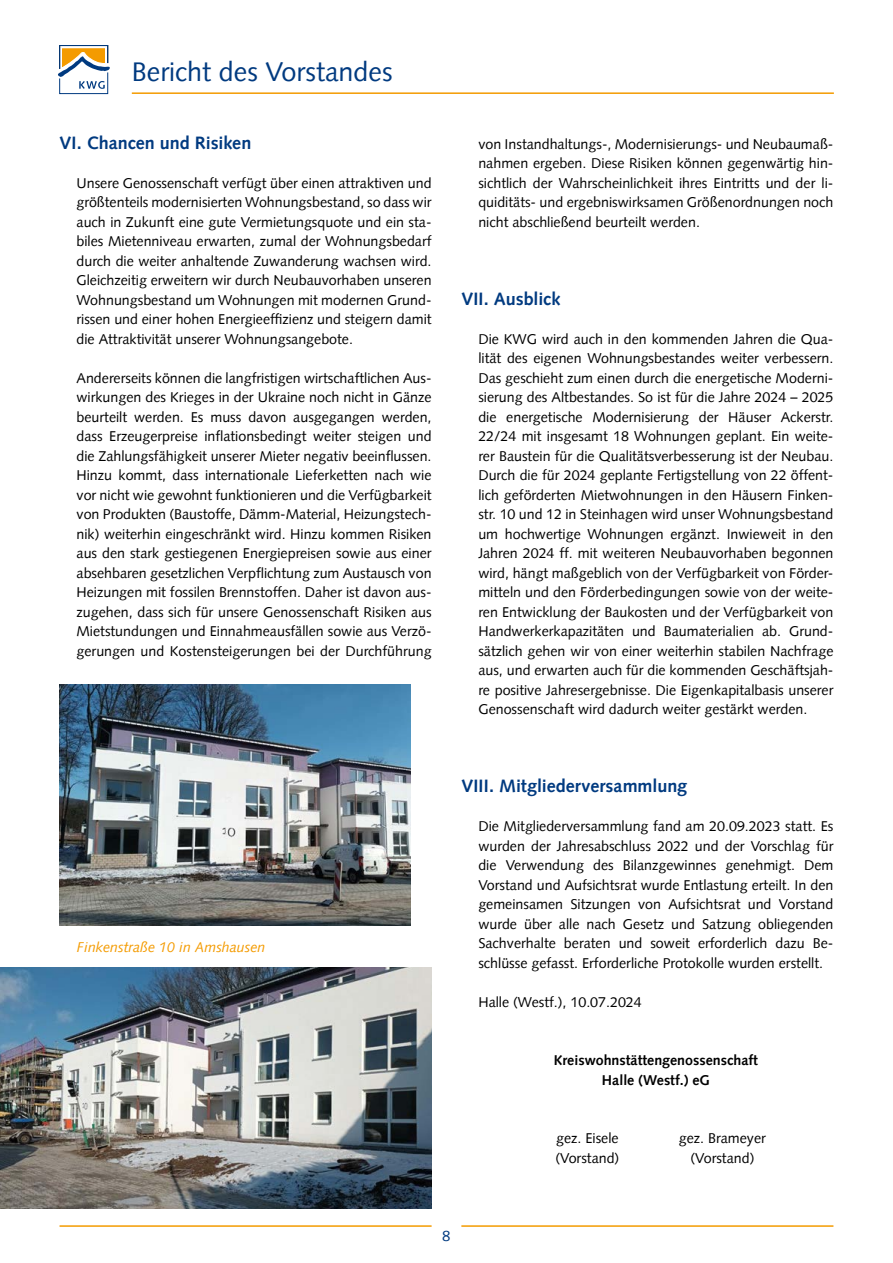
<style>
.page{position:relative;width:893px;height:1263px;background:#fff}
.page>*{position:absolute;margin:0;border:0;box-sizing:border-box;transform-origin:0 0}
.t1{font:27px "Syntax LT Std";color:#003a80}
.t2{font:700 18px "Syntax LT Std";color:#003a80}
.t3{font:15px "Syntax LT Std";color:#003a80}
.t4{font:14.25px/19.5px "Syntax LT Std";color:#000;text-align:justify}
.t5{font:700 14.25px/19.5px "Syntax LT Std";color:#000;text-align:center}
.t6{font:italic 14.25px "Syntax LT Std";color:#f49b00}
</style>
<div class="page">
<img style="left:60px;top:685px;width:350px;height:241px">
<img style="left:0;top:968px;width:432px;height:241px">
<svg style="left:58px;top:45px;width:52px;height:49px"></svg>
<hr style="left:132px;top:92px;width:702px;height:2px;background:#f49b00">
<hr style="left:60px;top:1225px;width:372px;height:2px;background:#f49b00">
<hr style="left:461px;top:1225px;width:372px;height:2px;background:#f49b00">
<h1 class="t1" style="left:132px;top:55px;width:262px">Bericht des Vorstandes</h1>
<p class="t2" style="left:60px;top:132px;width:193px">VI. Chancen und Risiken</p>
<p class="t4" style="left:77px;top:173px;width:357px">Unsere Genossenschaft verfügt über einen attraktiven und größtenteils modernisierten Wohnungsbestand, so dass wir auch in Zukunft eine gute Vermietungsquote und ein sta&shy;biles Mietenniveau erwarten, zumal der Wohnungsbedarf durch die weiter anhaltende Zuwanderung wachsen wird.<br>Gleichzeitig erweitern wir durch Neubauvorhaben unseren Wohnungsbestand um Wohnungen mit modernen Grund&shy;rissen und einer hohen Energieeffizienz und steigern damit die Attraktivität unserer Wohnungsangebote.</p>
<p class="t4" style="left:77px;top:368px;width:357px">Andererseits können die langfristigen wirtschaftlichen Aus&shy;wirkungen des Krieges in der Ukraine noch nicht in Gänze beurteilt werden. Es muss davon ausgegangen werden, dass Erzeugerpreise inflationsbedingt weiter steigen und die Zahlungsfähigkeit unserer Mieter negativ beeinflussen.<br>Hinzu kommt, dass internationale Lieferketten nach wie vor nicht wie gewohnt funktionieren und die Verfügbarkeit von Produkten (Baustoffe, Dämm-Material, Heizungstech&shy;nik) weiterhin eingeschränkt wird. Hinzu kommen Risiken aus den stark gestiegenen Energiepreisen sowie aus einer absehbaren gesetzlichen Verpflichtung zum Austausch von Heizungen mit fossilen Brennstoffen. Daher ist davon aus&shy;zugehen, dass sich für unsere Genossenschaft Risiken aus Mietstundungen und Einnahmeausfällen sowie aus Verzö&shy;gerungen und Kostensteigerungen bei der Durchführung</p>
<p class="t6" style="left:77px;top:938px;width:190px">Finkenstraße 10 in Amshausen</p>
<p class="t4" style="left:478px;top:134px;width:357px">von Instandhaltungs-, Modernisierungs- und Neubaumaß&shy;nahmen ergeben. Diese Risiken können gegenwärtig hin&shy;sichtlich der Wahrscheinlichkeit ihres Eintritts und der li&shy;quiditäts- und ergebniswirksamen Größenordnungen noch nicht abschließend beurteilt werden.</p>
<p class="t2" style="left:461px;top:288px;width:101px">VII. Ausblick</p>
<p class="t4" style="left:478px;top:329px;width:357px">Die KWG wird auch in den kommenden Jahren die Qua&shy;lität des eigenen Wohnungsbestandes weiter verbessern.<br>Das geschieht zum einen durch die energetische Moderni&shy;sierung des Altbestandes. So ist für die Jahre 2024 – 2025 die energetische Modernisierung der Häuser Ackerstr.<br>22/24 mit insgesamt 18 Wohnungen geplant. Ein weite&shy;rer Baustein für die Qualitätsverbesserung ist der Neubau.<br>Durch die für 2024 geplante Fertigstellung von 22 öffent&shy;lich geförderten Mietwohnungen in den Häusern Finken&shy;str. 10 und 12 in Steinhagen wird unser Wohnungsbestand um hochwertige Wohnungen ergänzt. Inwieweit in den Jahren 2024 ff. mit weiteren Neubauvorhaben begonnen wird, hängt maßgeblich von der Verfügbarkeit von Förder&shy;mitteln und den Förderbedingungen sowie von der weite&shy;ren Entwicklung der Baukosten und der Verfügbarkeit von Handwerkerkapazitäten und Baumaterialien ab. Grund&shy;sätzlich gehen wir von einer weiterhin stabilen Nachfrage aus, und erwarten auch für die kommenden Geschäftsjah&shy;re positive Jahresergebnisse. Die Eigenkapitalbasis unserer Genossenschaft wird dadurch weiter gestärkt werden.</p>
<p class="t2" style="left:461px;top:776px;width:227px">VIII. Mitgliederversammlung</p>
<p class="t4" style="left:478px;top:817px;width:357px">Die Mitgliederversammlung fand am 20.09.2023 statt. Es wurden der Jahresabschluss 2022 und der Vorschlag für die Verwendung des Bilanzgewinnes genehmigt. Dem Vorstand und Aufsichtsrat wurde Entlastung erteilt. In den gemeinsamen Sitzungen von Aufsichtsrat und Vorstand wurde über alle nach Gesetz und Satzung obliegenden Sachverhalte beraten und soweit erforderlich dazu Be&shy;schlüsse gefasst. Erforderliche Protokolle wurden erstellt.</p>
<p class="t4" style="left:478px;top:992px;width:165px">Halle (Westf.), 10.07.2024</p>
<p class="t5" style="left:554px;top:1051px;width:206px">Kreiswohnstättengenossenschaft<br>Halle (Westf.) eG</p>
<p class="t4" style="left:556px;top:1129px;width:64px">gez. Eisele</p>
<p class="t4" style="left:679px;top:1129px;width:89px">gez. Brameyer</p>
<p class="t4" style="left:555px;top:1148px;width:65px">(Vorstand)</p>
<p class="t4" style="left:690px;top:1148px;width:65px">(Vorstand)</p>
<p class="t3" style="left:442px;top:1227px;width:10px">8</p>
</div>
